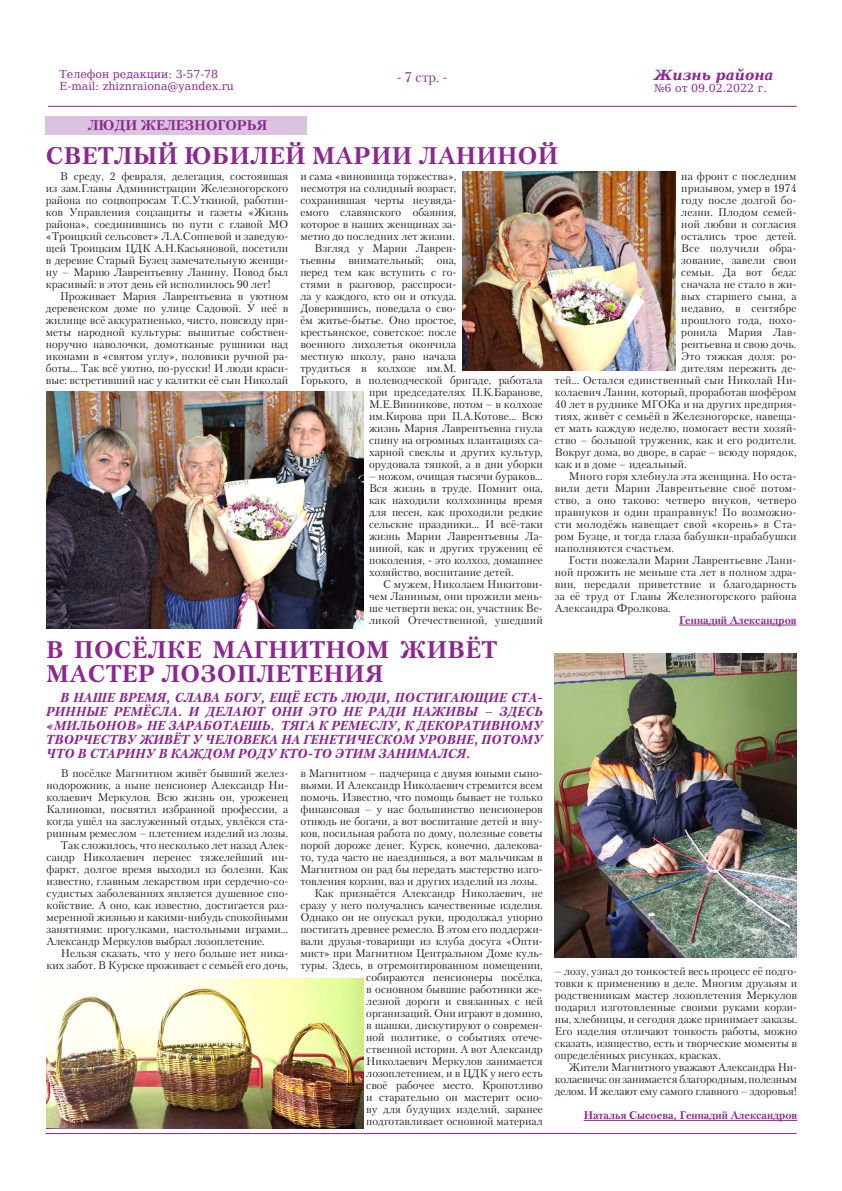
<style>
.page{position:relative;width:842px;height:1191px;background:#fff}
.page>*{position:absolute;margin:0;border:0;box-sizing:border-box;transform-origin:0 0}
.Заголовок{font:700 24px/24px "Petersburg C";letter-spacing:.02em;color:#8c278f}
.t1{font:700 14px "Petersburg C";color:#8c278f}
.t2{font:italic 700 14px "DejaVu Serif";color:#8c278f}
.t3{font:14px "Petersburg C";color:#8c278f}
.Шрифт_врезка{font:italic 700 13px/14px "Petersburg C";color:#8c278f;text-align:justify}
.Текст{font:11px/12px "Petersburg C";color:#231f20;text-align:justify}
.t4{font:11px "DejaVu Serif";color:#8c278f}
.Подпись{font:700 11px "Petersburg C";color:#8c278f}
</style>
<div class="page">
<hr style="left:679px;top:625px;width:117px;height:1px;background:#8c278f">
<hr style="left:48px;top:106px;width:749px;height:1px;background:#8c278f">
<hr style="left:45px;top:1133px;width:752px;height:1px;background:#8c278f">
<div style="left:45px;top:116px;width:261px;height:19px;background:#d9c3de"></div>
<img style="left:47px;top:392px;width:316px;height:236px">
<img style="left:47px;top:978px;width:316px;height:150px">
<img style="left:555px;top:653px;width:241px;height:304px">
<hr style="left:584px;top:1120px;width:213px;height:1px;background:#8c278f">
<img style="left:462px;top:171px;width:214px;height:199px">
<p class="t4" style="left:60px;top:66px;width:160px">Телефон редакции: 3-57-78</p>
<p class="t4" style="left:60px;top:78px;width:176px">E-mail: zhiznraiona@yandex.ru</p>
<p class="t3" style="left:397px;top:68px;width:52px">- 7 стр. -</p>
<p class="t2" style="left:654px;top:64px;width:121px">Жизнь района</p>
<p class="t4" style="left:654px;top:80px;width:114px">№6 от 09.02.2022 г.</p>
<p class="t1" style="left:88px;top:117px;width:181px">ЛЮДИ ЖЕЛЕЗНОГОРЬЯ</p>
<p class="Текст" style="left:46px;top:170px;width:244px;text-indent:14px">В среду, 2 февраля, делегация, состоявшая из зам.Главы Администрации Железногорского района по соцвопросам Т.С.Уткиной, работни&shy;ков Управления соцзащиты и газеты «Жизнь района», соединившись по пути с главой МО «Троицкий сельсовет» Л.А.Сопневой и заведую&shy;щей Троицким ЦДК А.Н.Касьяновой, посетили в деревне Старый Бузец замечательную женщи&shy;ну – Марию Лаврентьевну Ланину. Повод был красивый: в этот день ей исполнилось 90 лет!</p>
<p class="Текст" style="left:46px;top:290px;width:244px;text-indent:14px">Проживает Мария Лаврентьевна в уютном деревенском доме по улице Садовой. У неё в жилище всё аккуратненько, чисто, повсюду при&shy;меты народной культуры: вышитые собствен&shy;норучно наволочки, домотканые рушники над иконами в «святом углу», половики ручной ра&shy;боты… Так всё уютно, по-русски! И люди краси&shy;вые: встретивший нас у калитки её сын Николай</p>
<p class="Заголовок" style="left:46px;top:143px;width:514px">СВЕТЛЫЙ ЮБИЛЕЙ МАРИИ ЛАНИНОЙ</p>
<p class="Текст" style="left:300px;top:170px;width:158px">и сама «виновница торжества», несмотря на солидный возраст, сохранившая черты неувяда&shy;емого славянского обаяния, которое в наших женщинах за&shy;метно до последних лет жизни.</p>
<p class="Текст" style="left:314px;top:242px;width:143px">Взгляд у Марии Лаврен-</p>
<p class="Текст" style="left:300px;top:254px;width:158px">тьевны внимательный; она,</p>
<p class="Текст" style="left:300px;top:266px;width:158px">перед тем как вступить с го-</p>
<p class="Текст" style="left:300px;top:278px;width:158px">стями в разговор, расспроси-</p>
<p class="Текст" style="left:300px;top:290px;width:158px">ла у каждого, кто он и откуда.</p>
<p class="Текст" style="left:300px;top:302px;width:158px">Доверившись, поведала о сво-</p>
<p class="Текст" style="left:300px;top:314px;width:158px">ём житье-бытье. Оно простое,</p>
<p class="Текст" style="left:300px;top:326px;width:158px">крестьянское, советское: после</p>
<p class="Текст" style="left:300px;top:338px;width:158px">военного лихолетья окончила</p>
<p class="Текст" style="left:300px;top:350px;width:158px">местную школу, рано начала</p>
<p class="Текст" style="left:300px;top:362px;width:158px">трудиться в колхозе им.М.</p>
<p class="Текст" style="left:300px;top:374px;width:244px">Горького, в полеводческой бригаде, работала</p>
<p class="Текст" style="left:369px;top:386px;width:175px">при председателях П.К.Баранове,</p>
<p class="Текст" style="left:369px;top:398px;width:175px">М.Е.Винникове, потом – в колхозе</p>
<p class="Текст" style="left:369px;top:410px;width:175px">им.Кирова при П.А.Котове… Всю</p>
<p class="Текст" style="left:369px;top:422px;width:175px">жизнь Мария Лаврентьевна гнула</p>
<p class="Текст" style="left:369px;top:434px;width:175px">спину на огромных плантациях са-</p>
<p class="Текст" style="left:369px;top:446px;width:175px">харной свеклы и других культур,</p>
<p class="Текст" style="left:369px;top:458px;width:175px">орудовала тяпкой, а в дни уборки</p>
<p class="Текст" style="left:369px;top:470px;width:175px">– ножом, очищая тысячи бураков… Вся жизнь в труде. Помнит она, как находили колхозницы время для песен, как проходили редкие сельские праздники… И всё-таки жизнь Марии Лаврентьевны Ла&shy;ниной, как и других тружениц её поколения, - это колхоз, домашнее хозяйство, воспитание детей.</p>
<p class="Текст" style="left:369px;top:578px;width:175px;text-indent:14px">С мужем, Николаем Никитови&shy;чем Ланиным, они прожили мень&shy;ше четверти века: он, участник Ве&shy;ликой Отечественной, ушедший</p>
<p class="Текст" style="left:681px;top:170px;width:117px">на фронт с последним</p>
<p class="Текст" style="left:681px;top:182px;width:117px">призывом, умер в 1974</p>
<p class="Текст" style="left:681px;top:194px;width:117px">году после долгой бо-</p>
<p class="Текст" style="left:681px;top:206px;width:117px">лезни. Плодом семей-</p>
<p class="Текст" style="left:681px;top:218px;width:117px">ной любви и согласия</p>
<p class="Текст" style="left:681px;top:230px;width:117px">остались трое детей.</p>
<p class="Текст" style="left:681px;top:242px;width:117px">Все получили обра-</p>
<p class="Текст" style="left:681px;top:254px;width:117px">зование, завели свои</p>
<p class="Текст" style="left:681px;top:266px;width:117px">семьи. Да вот беда:</p>
<p class="Текст" style="left:681px;top:278px;width:117px">сначала не стало в жи-</p>
<p class="Текст" style="left:681px;top:290px;width:117px">вых старшего сына, а</p>
<p class="Текст" style="left:681px;top:302px;width:117px">недавно, в сентябре</p>
<p class="Текст" style="left:681px;top:314px;width:117px">прошлого года, похо-</p>
<p class="Текст" style="left:681px;top:326px;width:117px">ронила Мария Лав-</p>
<p class="Текст" style="left:681px;top:338px;width:117px">рентьевна и свою дочь.</p>
<p class="Текст" style="left:681px;top:350px;width:117px">Это тяжкая доля: ро-</p>
<p class="Текст" style="left:681px;top:362px;width:117px">дителям пережить де-</p>
<p class="Текст" style="left:555px;top:374px;width:243px">тей… Остался единственный сын Николай Ни-</p>
<p class="Текст" style="left:555px;top:386px;width:243px">колаевич Ланин, который, проработав шофёром</p>
<p class="Текст" style="left:555px;top:398px;width:243px">40 лет в руднике МГОКа и на других предприя-</p>
<p class="Текст" style="left:555px;top:410px;width:243px">тиях, живёт с семьёй в Железногорске, навеща-</p>
<p class="Текст" style="left:555px;top:422px;width:243px">ет мать каждую неделю, помогает вести хозяй-</p>
<p class="Текст" style="left:555px;top:434px;width:243px">ство – большой труженик, как и его родители.</p>
<p class="Текст" style="left:555px;top:446px;width:243px">Вокруг дома, во дворе, в сарае – всюду порядок,</p>
<p class="Текст" style="left:555px;top:458px;width:134px">как и в доме – идеальный.</p>
<p class="Текст" style="left:555px;top:470px;width:243px;text-indent:14px">Много горя хлебнула эта женщина. Но оста&shy;вили дети Марии Лаврентьевне своё потом&shy;ство, а оно таково: четверо внуков, четверо правнуков и один праправнук! По возможно&shy;сти молодёжь навещает свой «корень» в Ста&shy;ром Бузце, и тогда глаза бабушки-прабабушки наполняются счастьем.</p>
<p class="Текст" style="left:555px;top:554px;width:243px;text-indent:14px">Гости пожелали Марии Лаврентьевне Лани&shy;ной прожить не меньше ста лет в полном здра&shy;вии, передали приветствие и благодарность за её труд от Главы Железногорского района Александра Фролкова.</p>
<p class="Подпись" style="left:679px;top:614px;width:119px">Геннадий Александров</p>
<p class="Заголовок" style="left:46px;top:637px;width:452px">В ПОСЁЛКЕ МАГНИТНОМ ЖИВЁТ<br>МАСТЕР ЛОЗОПЛЕТЕНИЯ</p>
<p class="Шрифт_врезка" style="left:46px;top:690px;width:498px;text-indent:14px">В НАШЕ ВРЕМЯ, СЛАВА БОГУ, ЕЩЁ ЕСТЬ ЛЮДИ, ПОСТИГАЮЩИЕ СТА-РИННЫЕ РЕМЁСЛА. И ДЕЛАЮТ ОНИ ЭТО НЕ РАДИ НАЖИВЫ – ЗДЕСЬ «МИЛЬОНОВ» НЕ ЗАРАБОТАЕШЬ. ТЯГА К РЕМЕСЛУ, К ДЕКОРАТИВНОМУ ТВОРЧЕСТВУ ЖИВЁТ У ЧЕЛОВЕКА НА ГЕНЕТИЧЕСКОМ УРОВНЕ, ПОТОМУ ЧТО В СТАРИНУ В КАЖДОМ РОДУ КТО-ТО ЭТИМ ЗАНИМАЛСЯ.</p>
<p class="Текст" style="left:300px;top:766px;width:244px">в Магнитном – падчерица с двумя юными сыно&shy;вьями. И Александр Николаевич стремится всем помочь. Известно, что помощь бывает не только финансовая – у нас большинство пенсионеров отнюдь не богачи, а вот воспитание детей и вну&shy;ков, посильная работа по дому, полезные советы порой дороже денег. Курск, конечно, далекова&shy;то, туда часто не наездишься, а вот мальчикам в Магнитном он рад бы передать мастерство изго&shy;товления корзин, ваз и других изделий из лозы.</p>
<p class="Текст" style="left:300px;top:886px;width:244px;text-align:right">Как признаётся Александр Николаевич, не сразу у него получались качественные изделия.<br>Однако он не опускал руки, продолжал упорно постигать древнее ремесло. В этом его поддержи&shy;вали друзья-товарищи из клуба досуга «Опти&shy;мист» при Магнитном Центральном Доме куль&shy;туры. Здесь, в отремонтированном помещении, собираются пенсионеры посёлка,<br>в основном бывшие работники же-<br>лезной дороги и связанных с ней организаций. Они играют в домино,<br>в шашки, дискутируют о современ-<br>ной политике, о событиях отече-<br>ственной истории. А вот Александр<br>Николаевич Меркулов занимается лозоплетением, и в ЦДК у него есть<br>своё рабочее место. Кропотливо<br>и старательно он мастерит осно-<br>ву для будущих изделий, заранее подготавливает основной материал</p>
<p class="Текст" style="left:47px;top:766px;width:243px;text-indent:14px">В посёлке Магнитном живёт бывший желез&shy;нодорожник, а ныне пенсионер Александр Ни&shy;колаевич Меркулов. Всю жизнь он, уроженец Калиновки, посвятил избранной профессии, а когда ушёл на заслуженный отдых, увлёкся ста&shy;ринным ремеслом – плетением изделий из лозы.</p>
<p class="Текст" style="left:47px;top:838px;width:243px;text-indent:14px">Так сложилось, что несколько лет назад Алек&shy;сандр Николаевич перенес тяжелейший ин&shy;фаркт, долгое время выходил из болезни. Как известно, главным лекарством при сердечно-со&shy;судистых заболеваниях является душевное спо&shy;койствие. А оно, как известно, достигается раз&shy;меренной жизнью и какими-нибудь спокойными занятиями: прогулками, настольными играми… Александр Меркулов выбрал лозоплетение.</p>
<p class="Текст" style="left:47px;top:946px;width:243px;text-align:right">Нельзя сказать, что у него больше нет ника&shy;ких забот. В Курске проживает с семьёй его дочь,</p>
<p class="Текст" style="left:555px;top:965px;width:244px">– лозу, узнал до тонкостей весь процесс её подго&shy;товки к применению в деле. Многим друзьям и родственникам мастер лозоплетения Меркулов подарил изготовленные своими руками корзи&shy;ны, хлебницы, и сегодня даже принимает заказы.<br>Его изделия отличают тонкость работы, можно сказать, изящество, есть и творческие моменты в определённых рисунках, красках.</p>
<p class="Текст" style="left:555px;top:1061px;width:244px;text-indent:14px">Жители Магнитного уважают Александра Ни&shy;колаевича: он занимается благородным, полезным делом. И желают ему самого главного – здоровья!</p>
<p class="Подпись" style="left:584px;top:1109px;width:215px">Наталья Сысоева, Геннадий Александров</p>
</div>
